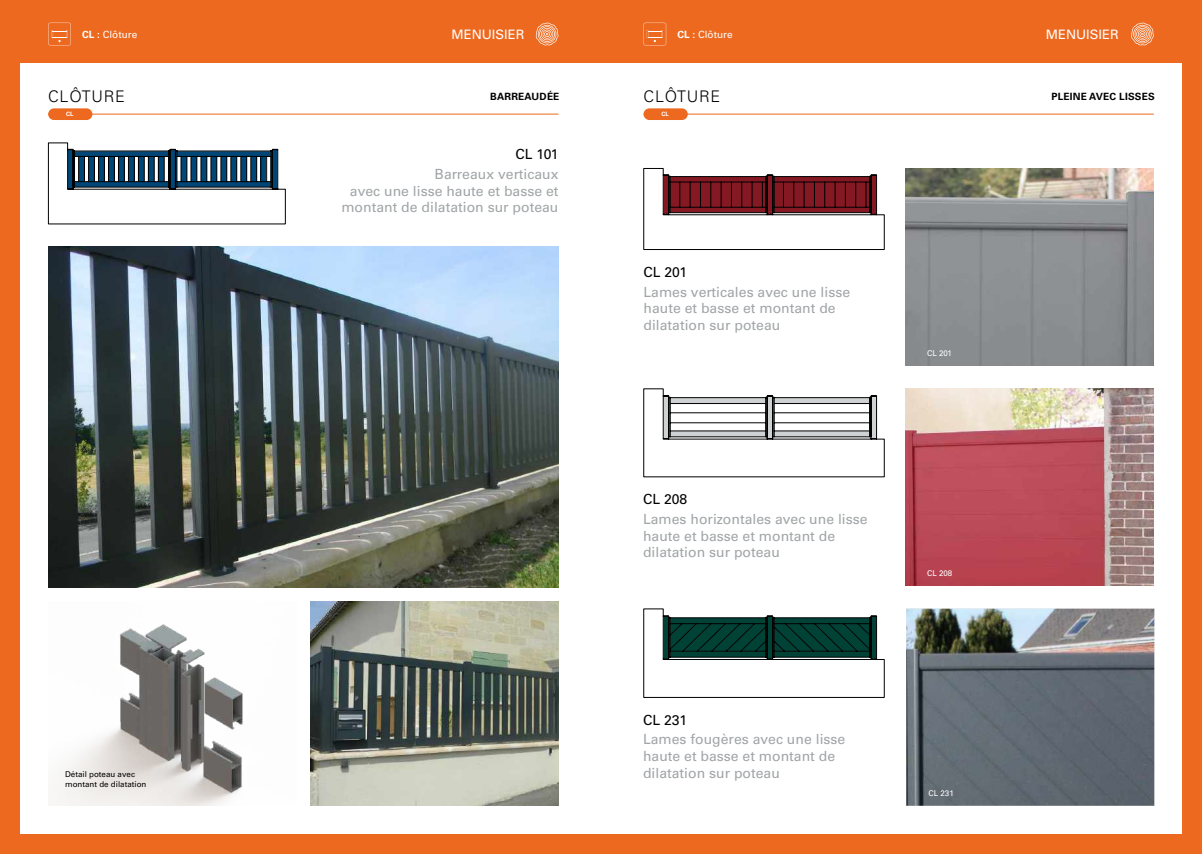
<style>
.page{position:relative;width:1202px;height:854px;background:#fff}
.page>*{position:absolute;margin:0;border:0;box-sizing:border-box;transform-origin:0 0}
.t1{font:300 16px "Univers LT Std";letter-spacing:.05em;color:#000}
.t2{font:14px/16.8px "Univers LT Std";color:#a1a5a7}
.t3{font:14px "Univers LT Std";color:#000}
.t4{font:13px "Univers LT Std";color:#fff}
.t5{font:700 10px "Univers LT Std";letter-spacing:.02em;color:#000}
.t6{font:10px "Univers LT Std";color:#fff}
.t7{font:8px/9.6px "Univers LT Std";color:#000}
.t8{font:8px "Univers LT Std";color:#fff}
.t9{font:700 6px "Univers LT Std";color:#fff}
.s1{font-weight:700}
</style>
<div class="page">
<div style="left:595px;top:833px;width:607px;height:20px;background:#ed691f"></div>
<div style="left:1182px;top:0;width:20px;height:853px;background:#ed691f"></div>
<div style="left:0;top:0;width:20px;height:853px;background:#ed691f"></div>
<div style="left:0;top:833px;width:607px;height:20px;background:#ed691f"></div>
<hr style="left:48px;top:114px;width:510px;height:1px;background:#ed691f">
<div style="left:48px;top:108px;width:44px;height:12px;background:#ed691f;border-radius:6px"></div>
<img style="left:48px;top:247px;width:510px;height:340px">
<img style="left:310px;top:601px;width:248px;height:204px">
<img style="left:53px;top:624px;width:190px;height:181px">
<svg style="left:48px;top:142px;width:238px;height:82px"></svg>
<div style="left:0;top:0;width:607px;height:62px;background:#ed691f"></div>
<svg style="left:48px;top:23px;width:23px;height:22px"></svg>
<svg style="left:536px;top:23px;width:22px;height:22px"></svg>
<hr style="left:643px;top:114px;width:511px;height:1px;background:#ed691f">
<div style="left:643px;top:108px;width:45px;height:12px;background:#ed691f;border-radius:6px"></div>
<img style="left:906px;top:168px;width:248px;height:197px">
<img style="left:906px;top:388px;width:248px;height:197px">
<img style="left:906px;top:608px;width:248px;height:197px">
<div style="left:595px;top:0;width:607px;height:62px;background:#ed691f"></div>
<svg style="left:643px;top:23px;width:23px;height:22px"></svg>
<svg style="left:1131px;top:23px;width:23px;height:22px"></svg>
<svg style="left:643px;top:388px;width:242px;height:89px"></svg>
<svg style="left:643px;top:168px;width:242px;height:82px"></svg>
<svg style="left:643px;top:608px;width:242px;height:89px"></svg>
<p class="t6" style="left:82px;top:28px;width:57px"><span class="s1">CL :</span> Clôture</p>
<p class="t1" style="left:48px;top:87px;width:78px">CLÔTURE</p>
<p class="t9" style="left:66px;top:111px;width:9px">CL</p>
<p class="t7" style="left:65px;top:769px;width:83px">Détail poteau avec montant de dilatation</p>
<p class="t4" style="left:451px;top:27px;width:74px">MENUISIER</p>
<p class="t5" style="left:490px;top:91px;width:71px">BARREAUDÉE</p>
<p class="t3" style="left:516px;top:146px;width:44px">CL 101</p>
<p class="t2" style="left:341px;top:165px;width:219px;text-align:right">Barreaux verticaux<br>avec une lisse haute et basse et montant de dilatation sur poteau</p>
<p class="t6" style="left:677px;top:28px;width:57px"><span class="s1">CL :</span> Clôture</p>
<p class="t1" style="left:643px;top:87px;width:78px">CLÔTURE</p>
<p class="t9" style="left:661px;top:111px;width:9px">CL</p>
<p class="t3" style="left:643px;top:263px;width:45px">CL 201</p>
<p class="t2" style="left:643px;top:283px;width:208px">Lames verticales avec une lisse haute et basse et montant de dilatation sur poteau</p>
<p class="t3" style="left:643px;top:490px;width:46px">CL 208</p>
<p class="t2" style="left:643px;top:510px;width:226px">Lames horizontales avec une lisse haute et basse et montant de dilatation sur poteau</p>
<p class="t3" style="left:643px;top:711px;width:46px">CL 231</p>
<p class="t2" style="left:643px;top:731px;width:204px">Lames fougères avec une lisse haute et basse et montant de dilatation sur poteau</p>
<p class="t8" style="left:927px;top:348px;width:26px">CL 201</p>
<p class="t8" style="left:927px;top:568px;width:27px">CL 208</p>
<p class="t8" style="left:928px;top:788px;width:27px">CL 231</p>
<p class="t4" style="left:1046px;top:27px;width:74px">MENUISIER</p>
<p class="t5" style="left:1051px;top:91px;width:105px">PLEINE AVEC LISSES</p>
</div>
